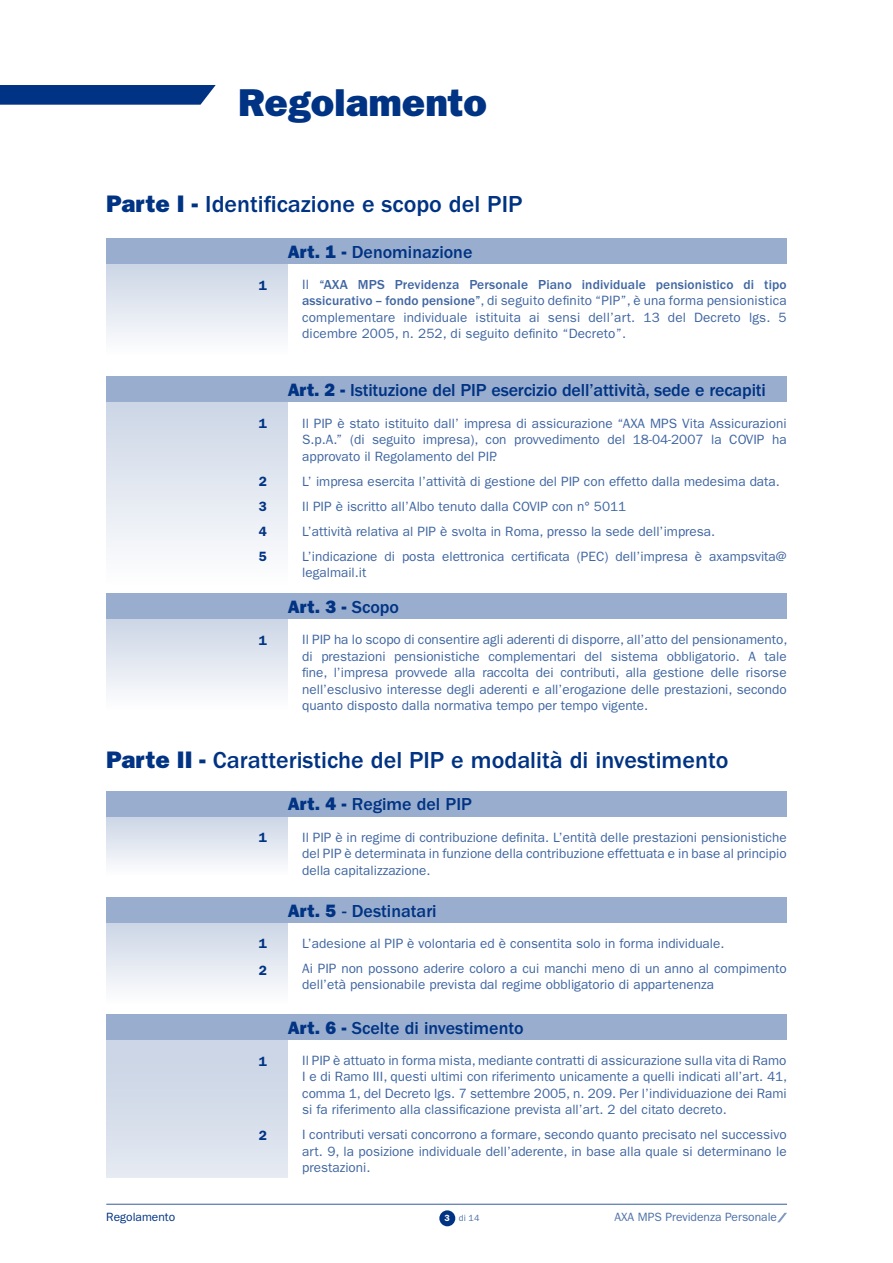
<style>
.page{position:relative;width:893px;height:1263px;background:#fff}
.page>*{position:absolute;margin:0;border:0;box-sizing:border-box;transform-origin:0 0}
.t1{font:800 39px "Franklin Gothic";color:#003383}
.t2{font:500 24px "Franklin Gothic";color:#003383}
.t3{font:500 18px "Franklin Gothic";color:#003383}
.t4{font:800 18px "Franklin Gothic";color:#003383}
.t5{font:13.5px/16.5px "Franklin Gothic";color:#4066a2;text-align:justify}
.t6{font:600 13.5px/25px "Franklin Gothic";color:#003383}
.t7{font:12px "Franklin Gothic";color:#4d70a8}
.t8{font:12px "Franklin Gothic";color:#003383}
.t9{font:9px "Franklin Gothic";color:#4d70a8}
.s1{font-weight:800}
.s2{font-weight:500}
.s3{font-weight:600;color:#fff}
</style>
<div class="page">
<svg style="left:777px;top:1213px;width:10px;height:9px"></svg>
<hr style="left:106px;top:1204px;width:681px;height:1px;background:#335c9c">
<div style="left:439px;top:1210px;width:16px;height:16px;background:#003383;border-radius:50%"></div>
<div style="left:106px;top:264px;width:182px;height:91px;background:linear-gradient(to bottom,#ccd5e5,#fefefe)"></div>
<div style="left:106px;top:238px;width:681px;height:26px;background:#99adce"></div>
<div style="left:106px;top:817px;width:182px;height:58px;background:linear-gradient(to bottom,#ccd6e5,#fcfcfd)"></div>
<div style="left:106px;top:791px;width:681px;height:25px;background:#99adce"></div>
<div style="left:106px;top:923px;width:182px;height:80px;background:linear-gradient(to bottom,#ccd6e6,#fdfdfe)"></div>
<div style="left:106px;top:897px;width:681px;height:25px;background:#99adce"></div>
<div style="left:106px;top:403px;width:182px;height:182px;background:linear-gradient(to bottom,#ccd6e6,#fefefe)"></div>
<div style="left:106px;top:377px;width:681px;height:25px;background:#99adce"></div>
<div style="left:106px;top:1040px;width:182px;height:138px;background:linear-gradient(to bottom,#c8d3e4,#e4e9f1)"></div>
<div style="left:106px;top:1014px;width:681px;height:25px;background:#99adce"></div>
<div style="left:106px;top:619px;width:182px;height:91px;background:linear-gradient(to bottom,#cbd5e5,#fefefe)"></div>
<div style="left:106px;top:593px;width:681px;height:26px;background:#99adce"></div>
<svg style="left:0;top:85px;width:216px;height:20px;background:#0d3d89"></svg>
<h1 class="t1" style="left:238px;top:80px;width:250px">Regolamento</h1>
<h2 class="t2" style="left:106px;top:190px;width:418px"><span class="s1">Parte I -</span> Identificazione e scopo del PIP</h2>
<h3 class="t3" style="left:288px;top:242px;width:186px"><span class="s1">Art. 1 -</span> Denominazione</h3>
<p class="t6" style="left:259px;top:273px;width:10px">1</p>
<p class="t5" style="left:302px;top:276px;width:486px">Il <span class="s2">“AXA MPS Previdenza Personale Piano individuale pensionistico di tipo assicurativo – fondo pensione”</span>, di seguito definito “PIP”, è una forma pensionistica complementare individuale istituita ai sensi dell’art. 13 del Decreto lgs. 5 dicembre 2005, n. 252, di seguito definito “Decreto”.</p>
<h3 class="t3" style="left:288px;top:380px;width:480px"><span class="s1">Art. 2 -</span> Istituzione del PIP esercizio dell’attività, sede e recapiti</h3>
<p class="t6" style="left:259px;top:411px;width:10px">1</p>
<p class="t6" style="left:259px;top:469px;width:10px;text-align:justify">2<br>3<br>4<br>5</p>
<p class="t5" style="left:302px;top:415px;width:486px">Il PIP è stato istituito dall’ impresa di assicurazione “AXA MPS Vita Assicurazioni S.p.A.” (di seguito impresa), con provvedimento del 18-04-2007 la COVIP ha approvato il Regolamento del PIP.</p>
<p class="t5" style="left:302px;top:468px;width:486px;line-height:25px;text-align:left">L’ impresa esercita l’attività di gestione del PIP con effetto dalla medesima data.<br>Il PIP è iscritto all’Albo tenuto dalla COVIP con n° 5011<br>L’attività relativa al PIP è svolta in Roma, presso la sede dell’impresa.<br>L’indicazione di posta elettronica certificata (PEC) dell’impresa è axampsvita@</p>
<p class="t5" style="left:302px;top:564px;width:66px">legalmail.it</p>
<h3 class="t4" style="left:288px;top:596px;width:113px">Art. 3 - <span class="s2">Scopo</span></h3>
<p class="t6" style="left:259px;top:628px;width:10px">1</p>
<p class="t5" style="left:302px;top:631px;width:487px">Il PIP ha lo scopo di consentire agli aderenti di disporre, all’atto del pensionamento, di prestazioni pensionistiche complementari del sistema obbligatorio. A tale fine, l’impresa provvede alla raccolta dei contributi, alla gestione delle risorse nell’esclusivo interesse degli aderenti e all’erogazione delle prestazioni, secondo quanto disposto dalla normativa tempo per tempo vigente.</p>
<h2 class="t2" style="left:106px;top:747px;width:624px"><span class="s1">Parte II -</span> Caratteristiche del PIP e modalità di investimento</h2>
<h3 class="t3" style="left:288px;top:794px;width:186px"><span class="s1">Art. 4 -</span> Regime del PIP</h3>
<p class="t6" style="left:259px;top:825px;width:10px">1</p>
<p class="t5" style="left:302px;top:829px;width:486px">Il PIP è in regime di contribuzione definita. L’entità delle prestazioni pensionistiche del PIP è determinata in funzione della contribuzione effettuata e in base al principio della capitalizzazione.</p>
<h3 class="t3" style="left:288px;top:901px;width:150px"><span class="s1">Art. 5</span> - Destinatari</h3>
<p class="t6" style="left:259px;top:929px;width:10px;line-height:27px">1<br>2</p>
<p class="t5" style="left:302px;top:931px;width:486px;line-height:25px">L’adesione al PIP è volontaria ed è consentita solo in forma individuale.<br>Ai PIP non possono aderire coloro a cui manchi meno di un anno al compimento</p>
<p class="t5" style="left:302px;top:976px;width:413px">dell’età pensionabile prevista dal regime obbligatorio di appartenenza</p>
<h3 class="t3" style="left:288px;top:1017px;width:237px"><span class="s1">Art. 6 -</span> Scelte di investimento</h3>
<p class="t6" style="left:259px;top:1048px;width:10px">1</p>
<p class="t6" style="left:259px;top:1123px;width:10px">2</p>
<p class="t5" style="left:302px;top:1052px;width:487px">Il PIP è attuato in forma mista, mediante contratti di assicurazione sulla vita di Ramo I e di Ramo III, questi ultimi con riferimento unicamente a quelli indicati all’art. 41, comma 1, del Decreto lgs. 7 settembre 2005, n. 209. Per l’individuazione dei Rami si fa riferimento alla classificazione prevista all’art. 2 del citato decreto.</p>
<p class="t5" style="left:302px;top:1126px;width:486px">I contributi versati concorrono a formare, secondo quanto precisato nel successivo art. 9, la posizione individuale dell’aderente, in base alla quale si determinano le prestazioni.</p>
<p class="t8" style="left:106px;top:1210px;width:70px">Regolamento</p>
<p class="t9" style="left:445px;top:1212px;width:36px"><span class="s3">3</span> di 14</p>
<p class="t7" style="left:614px;top:1210px;width:164px">AXA MPS Previdenza Personale</p>
</div>
